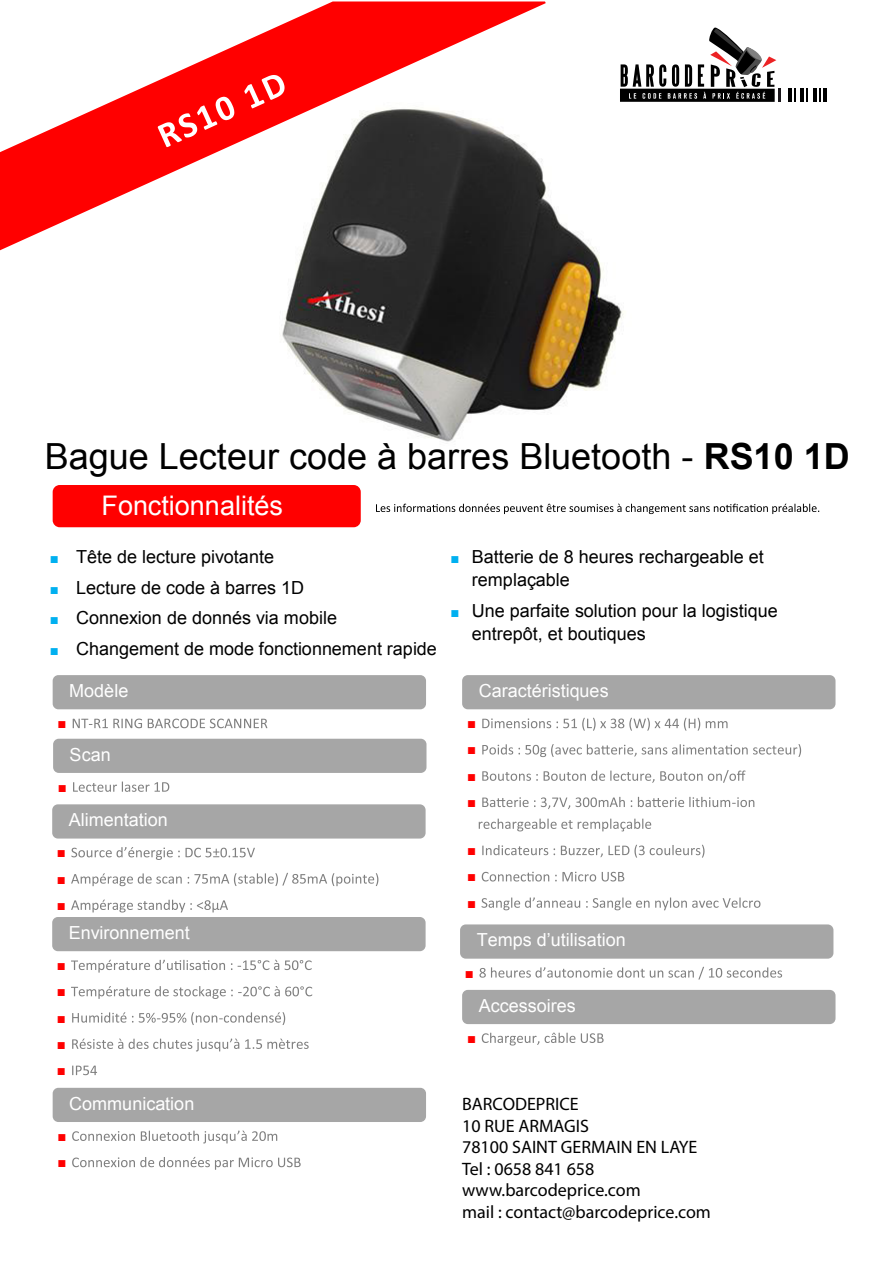
<style>
.page{position:relative;width:893px;height:1263px;background:#fff}
.page>*{position:absolute;margin:0;border:0;box-sizing:border-box;transform-origin:0 0}
.t1{font:36px "Arial";color:#000}
.t2{font:27px "Arial";color:#fff}
.t3{font:18px/23.4px "Arial";color:#000}
.t4{font:18px/21.6px "Myriad Pro";color:#000}
.t5{font:18px "Arial";color:#fff}
.t6{font:15px/26.2px "Arial";color:#f00;text-align:justify}
.s1{font-weight:700}
.s2{font-size:15px;color:#00b0f0}
</style>
<div class="page">
<img style="left:282px;top:200px;width:342px;height:242px">
<svg style="left:0;top:2px;width:546px;height:248px"></svg>
<svg style="left:158px;top:75px;width:127px;height:72px"></svg>
<div style="left:53px;top:485px;width:308px;height:42px;background:#f00;border-radius:7px"></div>
<div style="left:53px;top:675px;width:373px;height:34px;background:#a6a6a6;border-radius:6px"></div>
<svg style="left:73px;top:719px;width:194px;height:9px"></svg>
<div style="left:53px;top:739px;width:374px;height:34px;background:#a6a6a6;border-radius:6px"></div>
<svg style="left:73px;top:781px;width:96px;height:11px"></svg>
<div style="left:52px;top:804px;width:374px;height:34px;background:#a6a6a6;border-radius:6px"></div>
<svg style="left:71px;top:847px;width:184px;height:13px"></svg>
<svg style="left:71px;top:873px;width:307px;height:13px"></svg>
<svg style="left:71px;top:900px;width:157px;height:12px"></svg>
<div style="left:52px;top:917px;width:374px;height:34px;background:#a6a6a6;border-radius:6px"></div>
<svg style="left:71px;top:960px;width:161px;height:13px"></svg>
<svg style="left:238px;top:960px;width:74px;height:10px"></svg>
<svg style="left:71px;top:986px;width:241px;height:13px"></svg>
<svg style="left:72px;top:1012px;width:213px;height:13px"></svg>
<svg style="left:72px;top:1038px;width:237px;height:13px"></svg>
<svg style="left:72px;top:1066px;width:25px;height:9px"></svg>
<div style="left:53px;top:1088px;width:373px;height:34px;background:#a6a6a6;border-radius:6px"></div>
<svg style="left:72px;top:1130px;width:205px;height:13px"></svg>
<svg style="left:72px;top:1157px;width:229px;height:13px"></svg>
<div style="left:462px;top:675px;width:374px;height:34px;background:#a6a6a6;border-radius:6px"></div>
<svg style="left:482px;top:718px;width:246px;height:13px"></svg>
<svg style="left:482px;top:744px;width:319px;height:13px"></svg>
<svg style="left:482px;top:770px;width:264px;height:13px"></svg>
<svg style="left:482px;top:797px;width:272px;height:12px"></svg>
<svg style="left:479px;top:819px;width:172px;height:12px"></svg>
<svg style="left:482px;top:845px;width:223px;height:13px"></svg>
<svg style="left:482px;top:872px;width:142px;height:9px"></svg>
<svg style="left:482px;top:897px;width:278px;height:13px"></svg>
<div style="left:460px;top:924px;width:373px;height:35px;background:#a6a6a6;border-radius:6px"></div>
<svg style="left:479px;top:967px;width:303px;height:12px"></svg>
<div style="left:462px;top:990px;width:374px;height:34px;background:#a6a6a6;border-radius:6px"></div>
<svg style="left:482px;top:1033px;width:122px;height:12px"></svg>
<svg style="left:376px;top:504px;width:443px;height:10px"></svg>
<hr style="left:788px;top:89px;width:4px;height:13px;background:#000">
<svg style="left:794px;top:89px;width:2px;height:13px"></svg>
<hr style="left:800px;top:89px;width:4px;height:13px;background:#000">
<svg style="left:806px;top:89px;width:2px;height:13px"></svg>
<hr style="left:813px;top:89px;width:4px;height:13px;background:#000">
<svg style="left:819px;top:89px;width:2px;height:13px"></svg>
<hr style="left:823px;top:89px;width:4px;height:13px;background:#000">
<svg style="left:621px;top:27px;width:159px;height:75px"></svg>
<h1 class="t1" style="left:45px;top:433px;width:806px">Bague Lecteur code à barres Bluetooth - <span class="s1">RS10 1D</span></h1>
<h2 class="t2" style="left:102px;top:488px;width:183px">Fonctionnalités</h2>
<p class="t3" style="left:50px;top:545px;width:226px"><span class="s2">■</span> Tête de lecture pivotante</p>
<p class="t3" style="left:50px;top:576px;width:256px"><span class="s2">■</span> Lecture de code à barres 1D</p>
<p class="t3" style="left:50px;top:607px;width:289px"><span class="s2">■</span> Connexion de donnés via mobile</p>
<p class="t3" style="left:50px;top:638px;width:389px"><span class="s2">■</span> Changement de mode fonctionnement rapide</p>
<p class="t5" style="left:69px;top:679px;width:61px">Modèle</p>
<p class="t6" style="left:57px;top:710px;width:11px">■</p>
<p class="t5" style="left:70px;top:742px;width:43px">Scan</p>
<p class="t6" style="left:58px;top:773px;width:11px">■</p>
<p class="t5" style="left:69px;top:808px;width:100px">Alimentation</p>
<p class="t6" style="left:57px;top:839px;width:11px">■ ■ ■</p>
<p class="t5" style="left:69px;top:921px;width:123px">Environnement</p>
<p class="t6" style="left:57px;top:952px;width:11px">■ ■ ■ ■ ■</p>
<p class="t5" style="left:69px;top:1091px;width:127px">Communication</p>
<p class="t6" style="left:57px;top:1122px;width:11px">■ ■</p>
<p class="t3" style="left:472px;top:545px;width:293px;text-indent:-21px"><span class="s2">■</span> Batterie de 8 heures rechargeable et remplaçable</p>
<p class="t3" style="left:472px;top:599px;width:307px;text-indent:-21px"><span class="s2">■</span> Une parfaite solution pour la logistique entrepôt, et boutiques</p>
<p class="t5" style="left:479px;top:679px;width:131px">Caractéristiques</p>
<p class="t6" style="left:467px;top:710px;width:11px">■ ■ ■ ■</p>
<p class="t6" style="left:467px;top:837px;width:11px">■ ■ ■</p>
<p class="t5" style="left:477px;top:928px;width:151px">Temps d’utilisation</p>
<p class="t6" style="left:465px;top:959px;width:11px">■</p>
<p class="t5" style="left:479px;top:994px;width:99px">Accessoires</p>
<p class="t6" style="left:467px;top:1025px;width:11px">■</p>
<p class="t4" style="left:462px;top:1093px;width:250px">BARCODEPRICE<br>10 RUE ARMAGIS<br>78100 SAINT GERMAIN EN LAYE<br>Tel : 0658 841 658 www.barcodeprice.com<br>mail : contact@barcodeprice.com</p>
</div>
